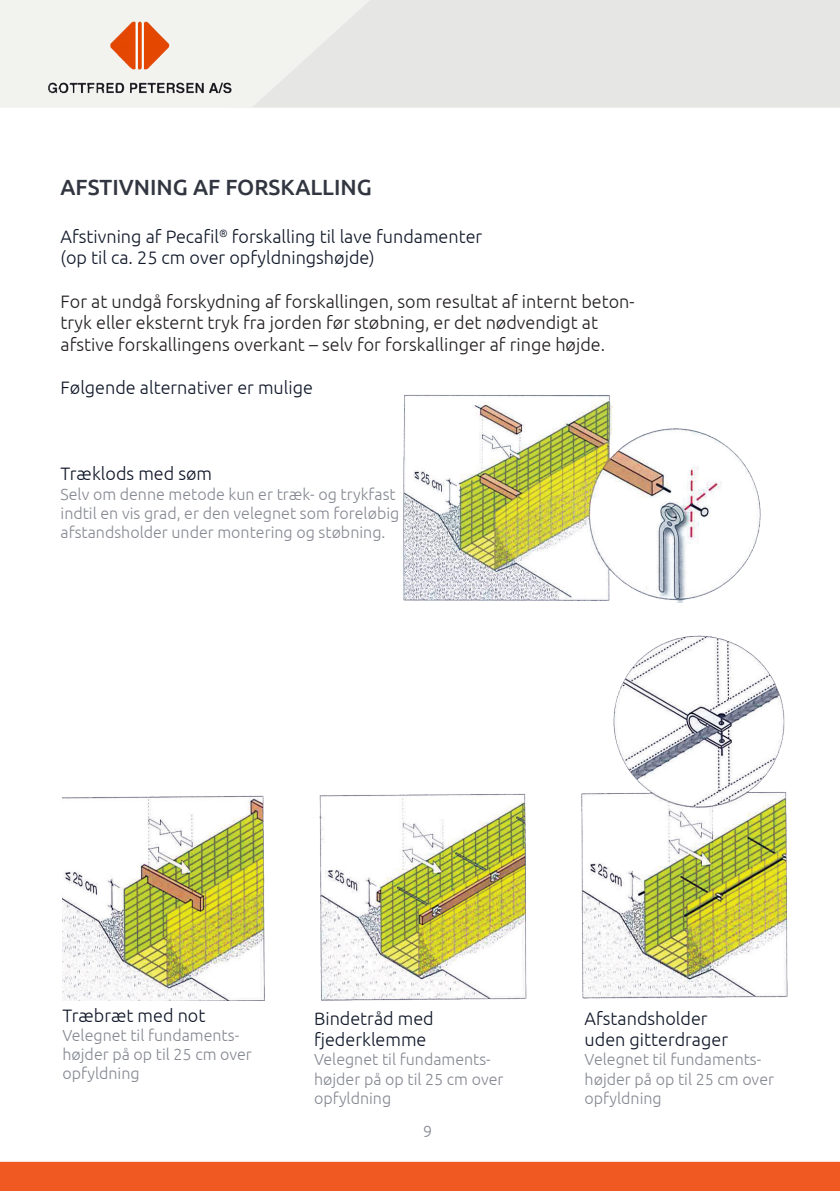
<style>
.page{position:relative;width:840px;height:1191px;background:#fff}
.page>*{position:absolute;margin:0;border:0;box-sizing:border-box;transform-origin:0 0}
.Mellemrubrik_Cool_gr{font:500 22px "Ubuntu";color:#323640}
.Markert_uden_bullets{font:300 18px "Ubuntu";color:#0f1728}
.Ny_brød{font:300 18px/21.6px "Ubuntu";color:#231f20}
.Note_Billedtekster{font:300 16px/19.2px "Ubuntu";color:#868992}
</style>
<div class="page">
<div style="left:370px;top:0;width:469px;height:108px;background:#e6e7e5"></div>
<svg style="left:0;top:0;width:370px;height:108px"></svg>
<img style="left:110px;top:21px;width:122px;height:72px">
<div style="left:0;top:1161px;width:839px;height:30px;background:#f05922"></div>
<img style="left:403px;top:394px;width:357px;height:208px">
<img style="left:62px;top:635px;width:726px;height:365px">
<p class="Mellemrubrik_Cool_gr" style="left:60px;top:173px;width:312px">AFSTIVNING AF FORSKALLING</p>
<p class="Markert_uden_bullets" style="left:60px;top:225px;width:423px">Afstivning af Pecafil<sup>®</sup> forskalling til lave fundamenter</p>
<p class="Markert_uden_bullets" style="left:60px;top:247px;width:315px">(op til ca. 25 cm over opfyldningshøjde)</p>
<p class="Ny_brød" style="left:60px;top:290px;width:575px">For at undgå forskydning af forskallingen, som resultat af internt beton&shy;tryk eller eksternt tryk fra jorden før støbning, er det nødvendigt at afstive forskallingens overkant – selv for forskallinger af ringe højde.</p>
<p class="Markert_uden_bullets" style="left:60px;top:377px;width:254px">Følgende alternativer er mulige</p>
<p class="Markert_uden_bullets" style="left:60px;top:463px;width:153px">Træklods med søm</p>
<p class="Note_Billedtekster" style="left:60px;top:484px;width:336px">Selv om denne metode kun er træk- og trykfast</p>
<p class="Note_Billedtekster" style="left:60px;top:503px;width:340px">indtil en vis grad, er den velegnet som foreløbig</p>
<p class="Note_Billedtekster" style="left:60px;top:522px;width:326px">afstandsholder under montering og støbning.</p>
<p class="Markert_uden_bullets" style="left:62px;top:1004px;width:144px">Træbræt med not</p>
<p class="Note_Billedtekster" style="left:62px;top:1025px;width:191px">Velegnet til fundaments&shy;højder på op til 25 cm over opfyldning</p>
<p class="Markert_uden_bullets" style="left:314px;top:1007px;width:121px">Bindetråd med</p>
<p class="Markert_uden_bullets" style="left:314px;top:1029px;width:114px">fjederklemme</p>
<p class="Note_Billedtekster" style="left:314px;top:1049px;width:191px">Velegnet til fundaments&shy;højder på op til 25 cm over opfyldning</p>
<p class="Note_Billedtekster" style="left:423px;top:1121px;width:11px">9</p>
<p class="Markert_uden_bullets" style="left:584px;top:1007px;width:124px">Afstandsholder</p>
<p class="Markert_uden_bullets" style="left:584px;top:1029px;width:145px">uden gitterdrager</p>
<p class="Note_Billedtekster" style="left:584px;top:1049px;width:191px">Velegnet til fundaments&shy;højder på op til 25 cm over opfyldning</p>
</div>
